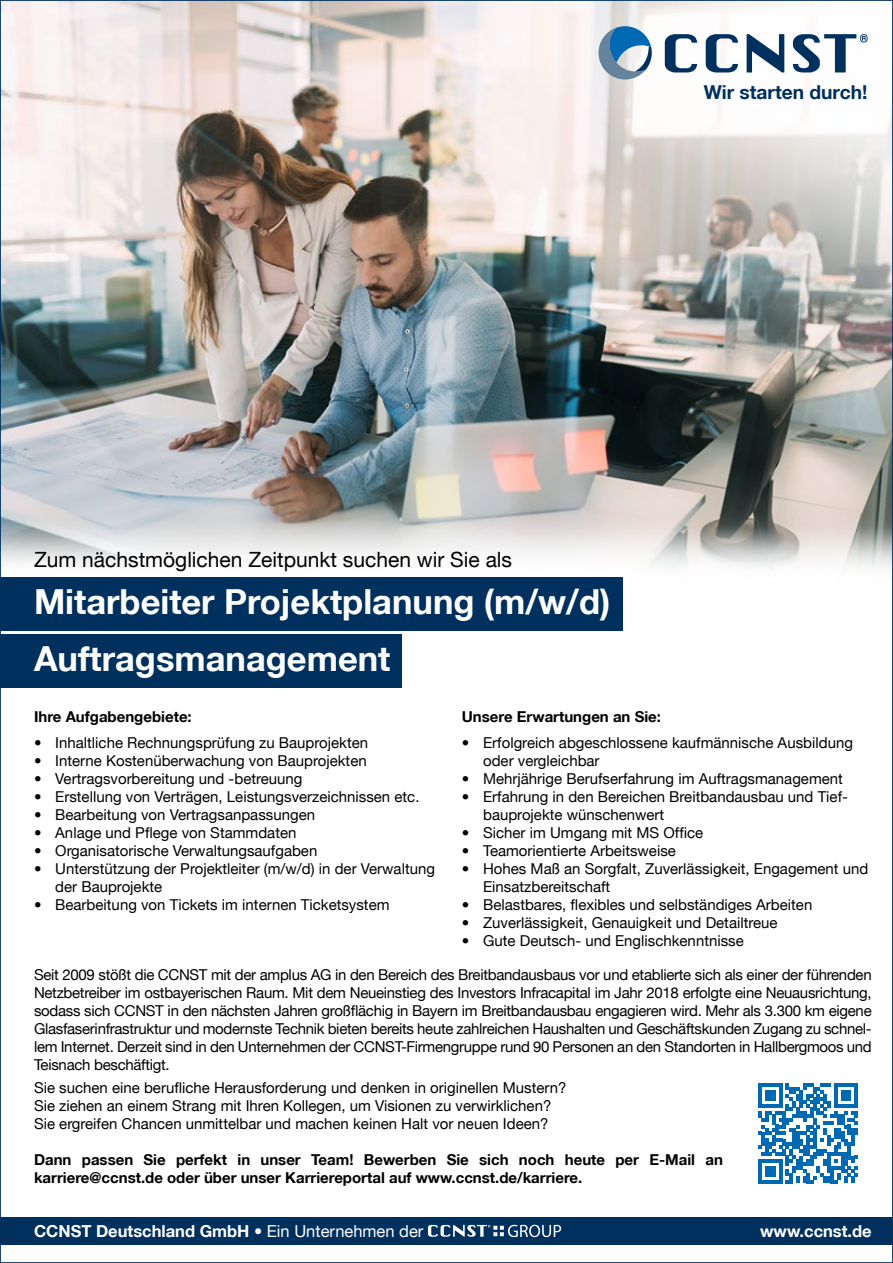
<style>
.page{position:relative;width:893px;height:1263px;background:#fff}
.page>*{position:absolute;margin:0;border:0;box-sizing:border-box;transform-origin:0 0}
.t1{font:700 34.5px "Helvetica Neue LT";color:#fff}
.t2{font:21px "Helvetica Neue LT";color:#000}
.t3{font:700 19.2px "Helvetica Neue LT";color:#00305d}
.t4{font:700 16.5px "Helvetica Neue LT";color:#fff}
.t5{font:15px/18px "Helvetica Neue LT";color:#000}
.t6{font:700 15px/18px "Helvetica Neue LT";color:#000}
.s1{font-weight:400}
</style>
<div class="page">
<img style="left:2px;top:2px;width:889px;height:583px">
<svg style="left:665px;top:34px;width:32px;height:38px"></svg>
<svg style="left:706px;top:34px;width:32px;height:38px"></svg>
<svg style="left:747px;top:34px;width:37px;height:38px"></svg>
<svg style="left:793px;top:34px;width:74px;height:38px"></svg>
<svg style="left:598px;top:26px;width:54px;height:54px"></svg>
<div style="left:0;top:577px;width:622px;height:53px;background:#00305d"></div>
<div style="left:0;top:1217px;width:893px;height:28px;background:#00305d"></div>
<svg style="left:758px;top:1083px;width:100px;height:100px"></svg>
<svg style="left:428px;top:1225px;width:133px;height:12px"></svg>
<div style="left:0;top:634px;width:401px;height:54px;background:#00305d"></div>
<p class="t3" style="left:704px;top:81px;width:165px">Wir starten durch!</p>
<h2 class="t2" style="left:34px;top:547px;width:480px">Zum nächstmöglichen Zeitpunkt suchen wir Sie als</h2>
<h1 class="t1" style="left:34px;top:580px;width:578px">Mitarbeiter Projektplanung (m/w/d)</h1>
<h1 class="t1" style="left:34px;top:638px;width:358px">Auftragsmanagement</h1>
<p class="t6" style="left:34px;top:707px;width:159px">Ihre Aufgabengebiete:</p>
<p class="t5" style="left:34px;top:733px;width:336px">• Inhaltliche Rechnungsprüfung zu Bauprojekten</p>
<p class="t5" style="left:34px;top:751px;width:334px">• Interne Kostenüberwachung von Bauprojekten</p>
<p class="t5" style="left:34px;top:769px;width:270px">• Vertragsvorbereitung und -betreuung</p>
<p class="t5" style="left:34px;top:787px;width:387px">• Erstellung von Verträgen, Leistungsverzeichnissen etc.</p>
<p class="t5" style="left:34px;top:805px;width:283px">• Bearbeitung von Vertragsanpassungen</p>
<p class="t5" style="left:34px;top:823px;width:264px">• Anlage und Pflege von Stammdaten</p>
<p class="t5" style="left:34px;top:841px;width:285px">• Organisatorische Verwaltungsaufgaben</p>
<p class="t5" style="left:55px;top:859px;width:381px;text-indent:-21px">• Unterstützung der Projektleiter (m/w/d) in der Verwaltung der Bauprojekte</p>
<p class="t5" style="left:34px;top:895px;width:357px">• Bearbeitung von Tickets im internen Ticketsystem</p>
<p class="t6" style="left:462px;top:707px;width:201px">Unsere Erwartungen an Sie:</p>
<p class="t5" style="left:483px;top:733px;width:371px;text-indent:-21px">• Erfolgreich abgeschlossene kaufmännische Ausbildung oder vergleichbar</p>
<p class="t5" style="left:462px;top:769px;width:383px">• Mehrjährige Berufserfahrung im Auftragsmanagement</p>
<p class="t5" style="left:483px;top:787px;width:366px;text-indent:-21px">• Erfahrung in den Bereichen Breitbandausbau und Tief&shy;bauprojekte wünschenwert</p>
<p class="t5" style="left:462px;top:823px;width:243px">• Sicher im Umgang mit MS Office</p>
<p class="t5" style="left:462px;top:841px;width:216px">• Teamorientierte Arbeitsweise</p>
<p class="t5" style="left:483px;top:859px;width:387px;text-indent:-21px">• Hohes Maß an Sorgfalt, Zuverlässigkeit, Engagement und<br>Einsatzbereitschaft</p>
<p class="t5" style="left:462px;top:895px;width:352px">• Belastbares, flexibles und selbständiges Arbeiten</p>
<p class="t5" style="left:462px;top:913px;width:317px">• Zuverlässigkeit, Genauigkeit und Detailtreue</p>
<p class="t5" style="left:462px;top:931px;width:283px">• Gute Deutsch- und Englischkenntnisse</p>
<p class="t5" style="left:34px;top:966px;width:839px;text-align:justify">Seit 2009 stößt die CCNST mit der amplus AG in den Bereich des Breitbandausbaus vor und etablierte sich als einer der führenden Netzbetreiber im ostbayerischen Raum. Mit dem Neueinstieg des Investors Infracapital im Jahr 2018 erfolgte eine Neuausrichtung, sodass sich CCNST in den nächsten Jahren großflächig in Bayern im Breitbandausbau engagieren wird. Mehr als 3.300 km eigene Glasfaserinfrastruktur und modernste Technik bieten bereits heute zahlreichen Haushalten und Geschäftskunden Zugang zu schnel&shy;lem Internet. Derzeit sind in den Unternehmen der CCNST-Firmengruppe rund 90 Personen an den Standorten in Hallbergmoos und Teisnach beschäftigt.</p>
<p class="t5" style="left:34px;top:1078px;width:534px">Sie suchen eine berufliche Herausforderung und denken in originellen Mustern?<br>Sie ziehen an einem Strang mit Ihren Kollegen, um Visionen zu verwirklichen?<br>Sie ergreifen Chancen unmittelbar und machen keinen Halt vor neuen Ideen?</p>
<p class="t6" style="left:34px;top:1150px;width:690px">Dann passen Sie perfekt in unser Team! Bewerben Sie sich noch heute per E-Mail an karriere@ccnst.de oder über unser Karriereportal auf www.ccnst.de/karriere.</p>
<p class="t4" style="left:34px;top:1221px;width:391px">CCNST Deutschland GmbH <span class="s1">• Ein Unternehmen der</span></p>
<p class="t4" style="left:760px;top:1220px;width:113px">www.ccnst.de</p>
</div>
